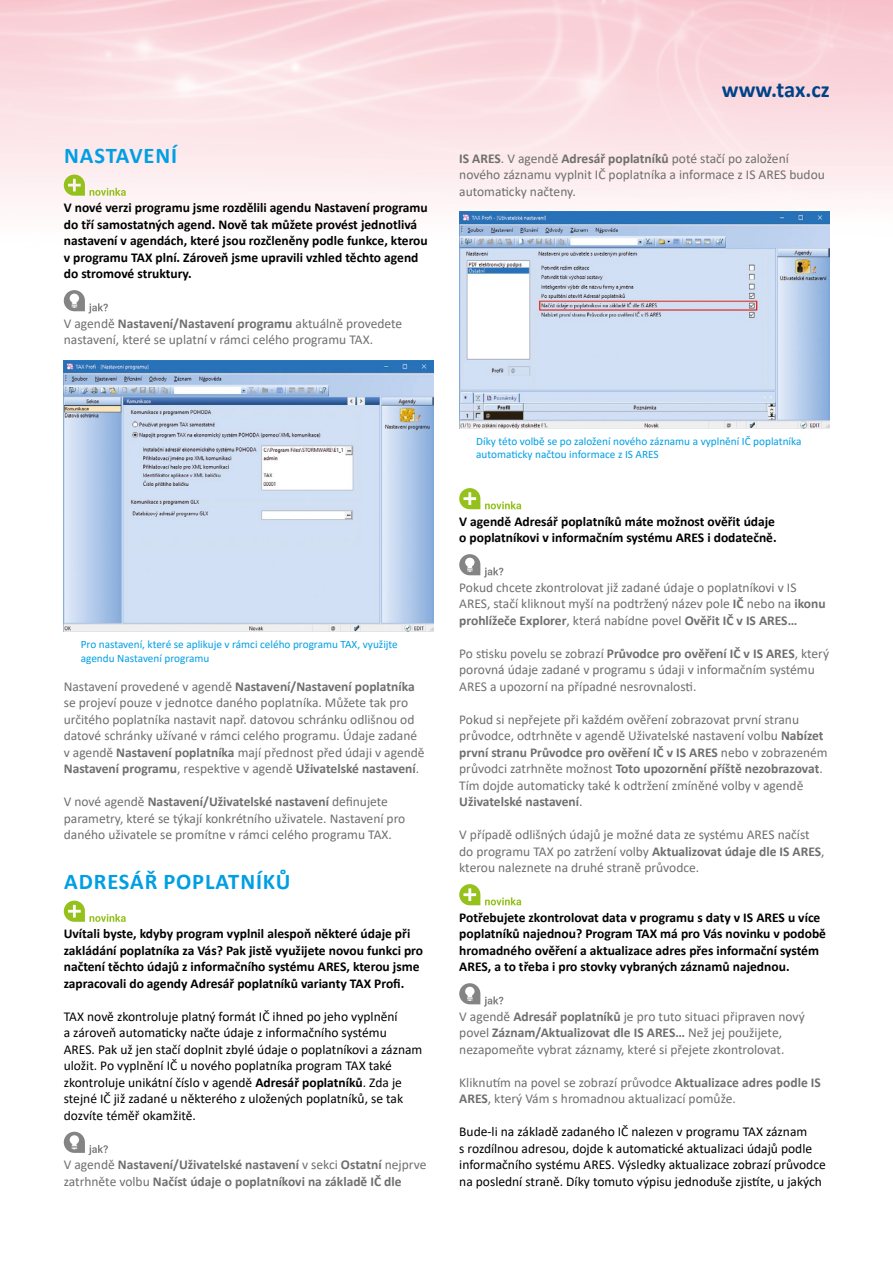
<style>
.page{position:relative;width:893px;height:1263px;background:#fff}
.page>*{position:absolute;margin:0;border:0;box-sizing:border-box;transform-origin:0 0}
.t1{font:700 22.5px "Calibri";letter-spacing:.04em;color:#009fe3}
.t2{font:700 22.5px "Calibri";color:#004288}
.t3{font:13.5px/16.5px "Calibri";color:#6f6f6e}
.t4{font:700 13.5px/16.5px "Calibri";color:#000}
.t5{font:13.5px/16.5px "Calibri";color:#000}
.t6{font:700 13.5px/16.5px "Calibri";color:#6f6f6e}
.t7{font:11.25px/13.5px "Calibri";color:#009fe3}
.s1{font-weight:700}
.s2{font-weight:400}
</style>
<div class="page">
<img style="left:0;top:0;width:893px;height:212px">
<svg style="left:64px;top:175px;width:62px;height:21px"></svg>
<svg style="left:64px;top:290px;width:44px;height:23px"></svg>
<svg style="left:64px;top:901px;width:62px;height:21px"></svg>
<svg style="left:64px;top:1132px;width:44px;height:23px"></svg>
<svg style="left:459px;top:488px;width:62px;height:21px"></svg>
<svg style="left:459px;top:554px;width:44px;height:23px"></svg>
<svg style="left:459px;top:884px;width:62px;height:21px"></svg>
<svg style="left:459px;top:983px;width:44px;height:23px"></svg>
<img style="left:64px;top:361px;width:370px;height:271px">
<img style="left:459px;top:212px;width:371px;height:216px">
<h1 class="t1" style="left:64px;top:139px;width:114px">NASTAVENÍ</h1>
<p class="t4" style="left:64px;top:199px;width:366px">V nové verzi programu jsme rozdělili agendu Nastavení programu do tří samostatných agend. Nově tak můžete provést jednotlivá nastavení v agendách, které jsou rozčleněny podle funkce, kterou v programu TAX plní. Zároveň jsme upravili vzhled těchto agend do stromové struktury.</p>
<p class="t3" style="left:64px;top:315px;width:340px">V agendě <span class="s1">Nastavení/Nastavení programu</span> aktuálně provedete nastavení, které se uplatní v rámci celého programu TAX.</p>
<h1 class="t2" style="left:722px;top:73px;width:109px">www.tax.cz</h1>
<p class="t3" style="left:459px;top:150px;width:367px"><span class="s1">IS ARES</span>. V agendě <span class="s1">Adresář poplatníků</span> poté stačí po založení nového záznamu vyplnit IČ poplatníka a informace z IS ARES budou automaticky načteny.</p>
<p class="t7" style="left:81px;top:637px;width:319px">Pro nastavení, které se aplikuje v rámci celého programu TAX, využijte agendu Nastavení programu</p>
<p class="t3" style="left:64px;top:678px;width:362px">Nastavení provedené v agendě <span class="s1">Nastavení/Nastavení poplatníka </span>se projeví pouze v jednotce daného poplatníka. Můžete tak pro určitého poplatníka nastavit např. datovou schránku odlišnou od datové schránky užívané v rámci celého programu. Údaje zadané v agendě <span class="s1">Nastavení poplatníka</span> mají přednost před údaji v agendě <span class="s1">Nastavení programu</span>, respektive v agendě <span class="s1">Uživatelské nastavení</span>.</p>
<p class="t3" style="left:64px;top:793px;width:343px">V nové agendě <span class="s1">Nastavení/Uživatelské nastavení</span> definujete parametry, které se týkají konkrétního uživatele. Nastavení pro daného uživatele se promítne v rámci celého programu TAX.</p>
<h1 class="t1" style="left:64px;top:865px;width:228px">ADRESÁŘ POPLATNÍKŮ</h1>
<p class="t4" style="left:64px;top:925px;width:361px">Uvítali byste, kdyby program vyplnil alespoň některé údaje při zakládání poplatníka za Vás? Pak jistě využijete novou funkci pro načtení těchto údajů z informačního systému ARES, kterou jsme zapracovali do agendy Adresář poplatníků varianty TAX Profi.</p>
<p class="t5" style="left:64px;top:1008px;width:360px">TAX nově zkontroluje platný formát IČ ihned po jeho vyplnění<br>a zároveň automaticky načte údaje z informačního systému<br>ARES. Pak už jen stačí doplnit zbylé údaje o poplatníkovi a záznam uložit. Po vyplnění IČ u nového poplatníka program TAX také zkontroluje unikátní číslo v agendě <span class="s1">Adresář poplatníků</span>. Zda je stejné IČ již zadané u některého z uložených poplatníků, se tak dozvíte téměř okamžitě.</p>
<p class="t6" style="left:64px;top:1156px;width:364px"><span class="s2">V agendě</span> Nastavení/Uživatelské nastavení <span class="s2">v sekci</span> Ostatní <span class="s2">nejprve zatrhněte volbu</span> Načíst údaje o poplatníkovi na základě IČ dle</p>
<p class="t7" style="left:476px;top:434px;width:327px">Díky této volbě se po založení nového záznamu a vyplnění IČ poplatníka automaticky načtou informace z IS ARES</p>
<p class="t4" style="left:459px;top:513px;width:319px">V agendě Adresář poplatníků máte možnost ověřit údaje o poplatníkovi v informačním systému ARES i dodatečně.</p>
<p class="t3" style="left:459px;top:579px;width:368px">Pokud chcete zkontrolovat již zadané údaje o poplatníkovi v IS<br>ARES, stačí kliknout myší na podtržený název pole <span class="s1">IČ</span> nebo na <span class="s1">ikonu prohlížeče Explorer</span>, která nabídne povel <span class="s1">Ověřit IČ v IS ARES…</span></p>
<p class="t3" style="left:459px;top:645px;width:371px">Po stisku povelu se zobrazí <span class="s1">Průvodce pro ověření IČ v IS ARES</span>, který porovná údaje zadané v programu s údaji v informačním systému<br>ARES a upozorní na případné nesrovnalosti.</p>
<p class="t3" style="left:459px;top:711px;width:370px">Pokud si nepřejete při každém ověření zobrazovat první stranu průvodce, odtrhněte v agendě Uživatelské nastavení volbu <span class="s1">Nabízet první stranu Průvodce pro ověření IČ v IS ARES</span> nebo v zobrazeném průvodci zatrhněte možnost <span class="s1">Toto upozornění příště nezobrazovat</span>.<br>Tím dojde automaticky také k odtržení zmíněné volby v agendě <span class="s1">Uživatelské nastavení</span>.</p>
<p class="t3" style="left:459px;top:826px;width:367px">V případě odlišných údajů je možné data ze systému ARES načíst do programu TAX po zatržení volby <span class="s1">Aktualizovat údaje dle IS ARES</span>, kterou naleznete na druhé straně průvodce.</p>
<p class="t4" style="left:459px;top:909px;width:368px">Potřebujete zkontrolovat data v programu s daty v IS ARES u více poplatníků najednou? Program TAX má pro Vás novinku v podobě hromadného ověření a aktualizace adres přes informační systém ARES, a to třeba i pro stovky vybraných záznamů najednou.</p>
<p class="t3" style="left:459px;top:1008px;width:347px">V agendě <span class="s1">Adresář poplatníků</span> je pro tuto situaci připraven nový povel <span class="s1">Záznam/Aktualizovat dle IS ARES…</span> Než jej použijete, nezapomeňte vybrat záznamy, které si přejete zkontrolovat.</p>
<p class="t3" style="left:459px;top:1074px;width:363px">Kliknutím na povel se zobrazí průvodce <span class="s1">Aktualizace adres podle IS<br>ARES</span>, který Vám s hromadnou aktualizací pomůže.</p>
<p class="t5" style="left:459px;top:1123px;width:368px">Bude-li na základě zadaného IČ nalezen v programu TAX záznam<br>s rozdílnou adresou, dojde k automatické aktualizaci údajů podle informačního systému ARES. Výsledky aktualizace zobrazí průvodce na poslední straně. Díky tomuto výpisu jednoduše zjistíte, u jakých</p>
</div>
